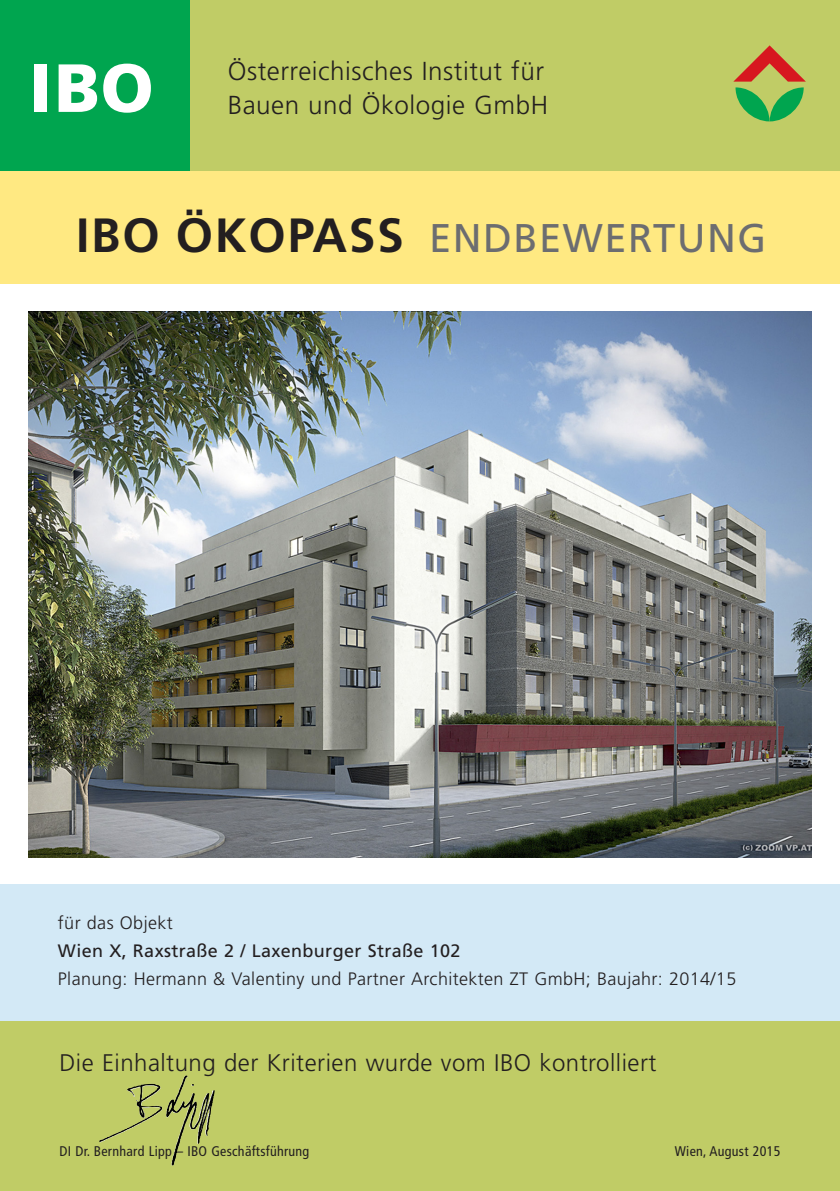
<style>
.page{position:relative;width:840px;height:1191px;background:#fff}
.page>*{position:absolute;margin:0;border:0;box-sizing:border-box;transform-origin:0 0}
.t1{font:900 68px "Frutiger";color:#fff}
.t2{font:40px "Frutiger";letter-spacing:.035em;color:#6c6d70}
.t3{font:300 26px/34px "Frutiger";letter-spacing:.02em;color:#231f20}
.t4{font:300 24px "Frutiger";letter-spacing:.02em;color:#231f20}
.t5{font:300 18px "Frutiger";letter-spacing:.02em;color:#231f20}
.t6{font:18px "Frutiger";letter-spacing:.02em;color:#231f20}
.t7{font:condensed 14px "Frutiger";letter-spacing:.02em;color:#231f20}
.s1{font-weight:700;font-size:48px;color:#231f20}
</style>
<div class="page">
<div style="left:0;top:170px;width:839px;height:114px;background:#ffe982"></div>
<div style="left:148px;top:0;width:691px;height:170px;background:#c0cc66"></div>
<div style="left:0;top:1020px;width:839px;height:171px;background:#c0cc66"></div>
<div style="left:0;top:884px;width:839px;height:136px;background:#d3e9f6"></div>
<div style="left:0;top:0;width:189px;height:170px;background:#00a54f"></div>
<svg style="left:733px;top:45px;width:72px;height:76px"></svg>
<img style="left:166px;top:1075px;width:40px;height:90px">
<img style="left:28px;top:311px;width:783px;height:546px">
<h1 class="t1" style="left:29px;top:47px;width:126px">IBO</h1>
<h3 class="t3" style="left:228px;top:54px;width:321px">Österreichisches Institut für<br>Bauen und Ökologie GmbH</h3>
<h2 class="t2" style="left:76px;top:215px;width:691px"><span class="s1">IBO ÖKOPASS</span> ENDBEWERTUNG</h2>
<p class="t5" style="left:58px;top:912px;width:116px">für das Objekt</p>
<p class="t6" style="left:58px;top:940px;width:404px">Wien X, Raxstraße 2 / Laxenburger Straße 102</p>
<p class="t5" style="left:58px;top:968px;width:679px">Planung: Hermann &amp; Valentiny und Partner Architekten ZT GmbH; Baujahr: 2014/15</p>
<h3 class="t4" style="left:59px;top:1049px;width:598px">Die Einhaltung der Kriterien wurde vom IBO kontrolliert</h3>
<p class="t7" style="left:59px;top:1142px;width:251px">DI Dr. Bernhard Lipp – IBO Geschäftsführung</p>
<p class="t7" style="left:674px;top:1142px;width:107px">Wien, August 2015</p>
</div>
